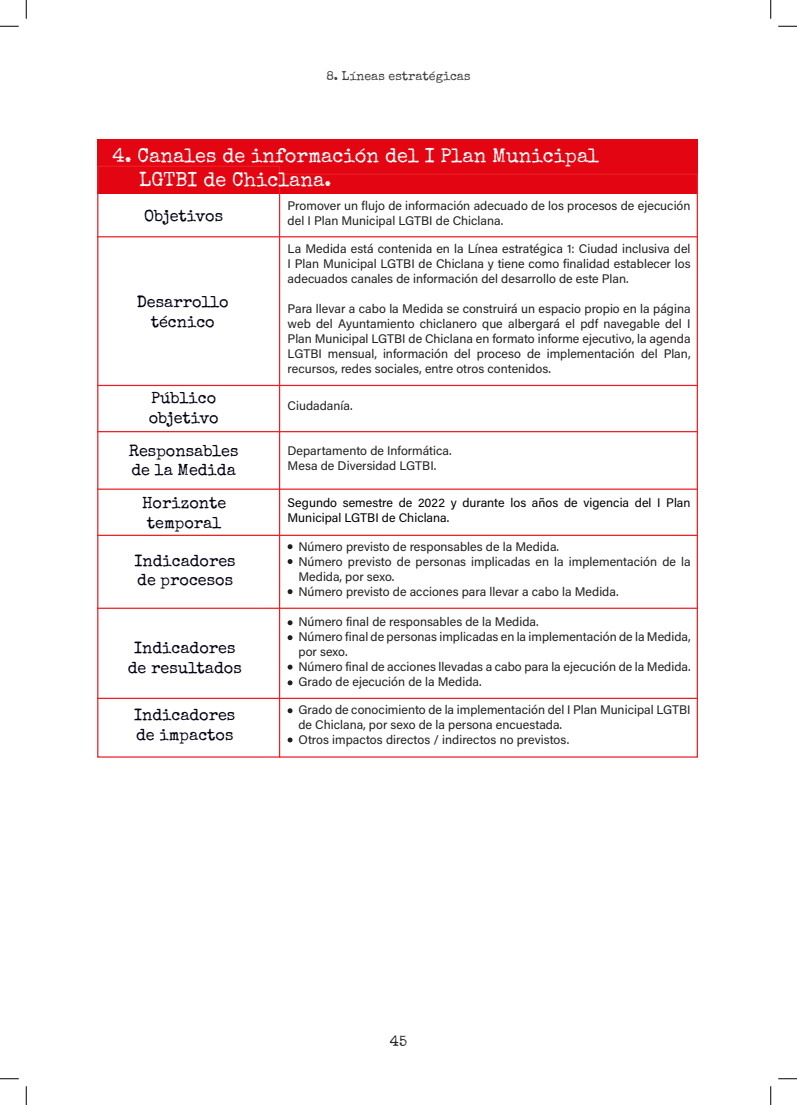
<style>
.page{position:relative;width:797px;height:1105px;background:#fff}
.page>*{position:absolute;margin:0;border:0;box-sizing:border-box;transform-origin:0 0}
.t1{font:20px "Special Elite";color:#fff}
.t2{font:16.25px/19.5px "Special Elite";color:#000112;text-align:center}
.t3{font:15px "Special Elite";color:#231f20}
.t4{font:12.5px/15px "Acumin Variable Concept";color:#231f20}
.t5{font:12.5px/15px "Acumin Variable Concept";color:#000001}
.t6{font:12.5px "Special Elite";color:#3b3b3b}
</style>
<div class="page">
<div style="left:97px;top:140px;width:601px;height:54px;background:#e30512"></div>
<hr style="left:97px;top:236px;width:601px;height:1px;background:#ec1e25">
<hr style="left:97px;top:385px;width:601px;height:1px;background:#ec1e25">
<hr style="left:97px;top:431px;width:601px;height:1px;background:#ec1e25">
<hr style="left:97px;top:488px;width:601px;height:2px;background:#ec1e25">
<hr style="left:97px;top:535px;width:601px;height:1px;background:#ec1e25">
<hr style="left:97px;top:608px;width:601px;height:1px;background:#ec1e25">
<hr style="left:97px;top:698px;width:601px;height:1px;background:#ec1e25">
<svg style="left:278px;top:173px;width:420px;height:585px"></svg>
<svg style="left:287px;top:544px;width:5px;height:5px"></svg>
<svg style="left:287px;top:620px;width:5px;height:5px"></svg>
<svg style="left:287px;top:665px;width:5px;height:5px"></svg>
<svg style="left:287px;top:737px;width:5px;height:5px"></svg>
<svg style="left:287px;top:559px;width:5px;height:5px"></svg>
<svg style="left:287px;top:635px;width:5px;height:5px"></svg>
<svg style="left:287px;top:589px;width:5px;height:5px"></svg>
<svg style="left:287px;top:680px;width:5px;height:5px"></svg>
<svg style="left:287px;top:708px;width:5px;height:5px"></svg>
<svg style="left:0;top:25px;width:19px;height:2px"></svg>
<svg style="left:778px;top:25px;width:19px;height:2px"></svg>
<svg style="left:0;top:1078px;width:19px;height:1px"></svg>
<svg style="left:778px;top:1078px;width:19px;height:1px"></svg>
<svg style="left:25px;top:0;width:2px;height:19px"></svg>
<svg style="left:25px;top:1086px;width:2px;height:19px"></svg>
<svg style="left:770px;top:0;width:1px;height:19px"></svg>
<svg style="left:770px;top:1086px;width:1px;height:19px"></svg>
<p class="t6" style="left:326px;top:68px;width:146px">8. Líneas estratégicas</p>
<p class="t1" style="left:112px;top:143px;width:488px">4. Canales de información del I Plan Municipal</p>
<p class="t1" style="left:139px;top:167px;width:194px">LGTBI de Chiclana.</p>
<p class="t2" style="left:144px;top:206px;width:80px">Objetivos</p>
<p class="t2" style="left:137px;top:292px;width:93px">Desarrollo técnico</p>
<p class="t2" style="left:151px;top:389px;width:66px">Público</p>
<p class="t2" style="left:149px;top:408px;width:71px">objetivo</p>
<p class="t2" style="left:129px;top:441px;width:111px">Responsables</p>
<p class="t2" style="left:131px;top:460px;width:106px">de la Medida</p>
<p class="t2" style="left:142px;top:493px;width:86px">Horizonte temporal</p>
<p class="t2" style="left:135px;top:551px;width:103px;text-align:left">Indicadores de procesos</p>
<p class="t2" style="left:128px;top:638px;width:115px">Indicadores de resultados</p>
<p class="t2" style="left:134px;top:705px;width:103px;text-align:left">Indicadores de impactos</p>
<p class="t4" style="left:288px;top:198px;width:404px">Promover un flujo de información adecuado de los procesos de ejecución del I Plan Municipal LGTBI de Chiclana.</p>
<p class="t4" style="left:288px;top:241px;width:404px;text-align:justify">La Medida está contenida en la Línea estratégica 1: Ciudad inclusiva del I Plan Municipal LGTBI de Chiclana y tiene como finalidad establecer los adecuados canales de información del desarrollo de este Plan.</p>
<p class="t4" style="left:288px;top:301px;width:404px;text-align:justify">Para llevar a cabo la Medida se construirá un espacio propio en la página web del Ayuntamiento chiclanero que albergará el pdf navegable del I Plan Municipal LGTBI de Chiclana en formato informe ejecutivo, la agenda LGTBI mensual, información del proceso de implementación del Plan, recursos, redes sociales, entre otros contenidos.</p>
<p class="t4" style="left:288px;top:398px;width:66px">Ciudadanía.</p>
<p class="t4" style="left:288px;top:443px;width:165px">Departamento de Informática.</p>
<p class="t4" style="left:288px;top:458px;width:150px">Mesa de Diversidad LGTBI.</p>
<p class="t5" style="left:288px;top:495px;width:404px">Segundo semestre de 2022 y durante los años de vigencia del I Plan<br>Municipal LGTBI de Chiclana.</p>
<p class="t4" style="left:298px;top:538px;width:262px">Número previsto de responsables de la Medida.</p>
<p class="t4" style="left:298px;top:553px;width:393px">Número previsto de personas implicadas en la implementación de la<br>Medida, por sexo.</p>
<p class="t4" style="left:298px;top:583px;width:321px">Número previsto de acciones para llevar a cabo la Medida.</p>
<p class="t4" style="left:298px;top:614px;width:242px">Número final de responsables de la Medida.</p>
<p class="t4" style="left:298px;top:629px;width:393px">Número final de personas implicadas en la implementación de la Medida, por sexo.</p>
<p class="t4" style="left:298px;top:659px;width:393px">Número final de acciones llevadas a cabo para la ejecución de la Medida.</p>
<p class="t4" style="left:298px;top:674px;width:185px">Grado de ejecución de la Medida.</p>
<p class="t4" style="left:298px;top:702px;width:393px">Grado de conocimiento de la implementación del I Plan Municipal LGTBI de Chiclana, por sexo de la persona encuestada.</p>
<p class="t4" style="left:298px;top:732px;width:272px">Otros impactos directos / indirectos no previstos.</p>
<p class="t3" style="left:390px;top:1032px;width:19px">45</p>
</div>
